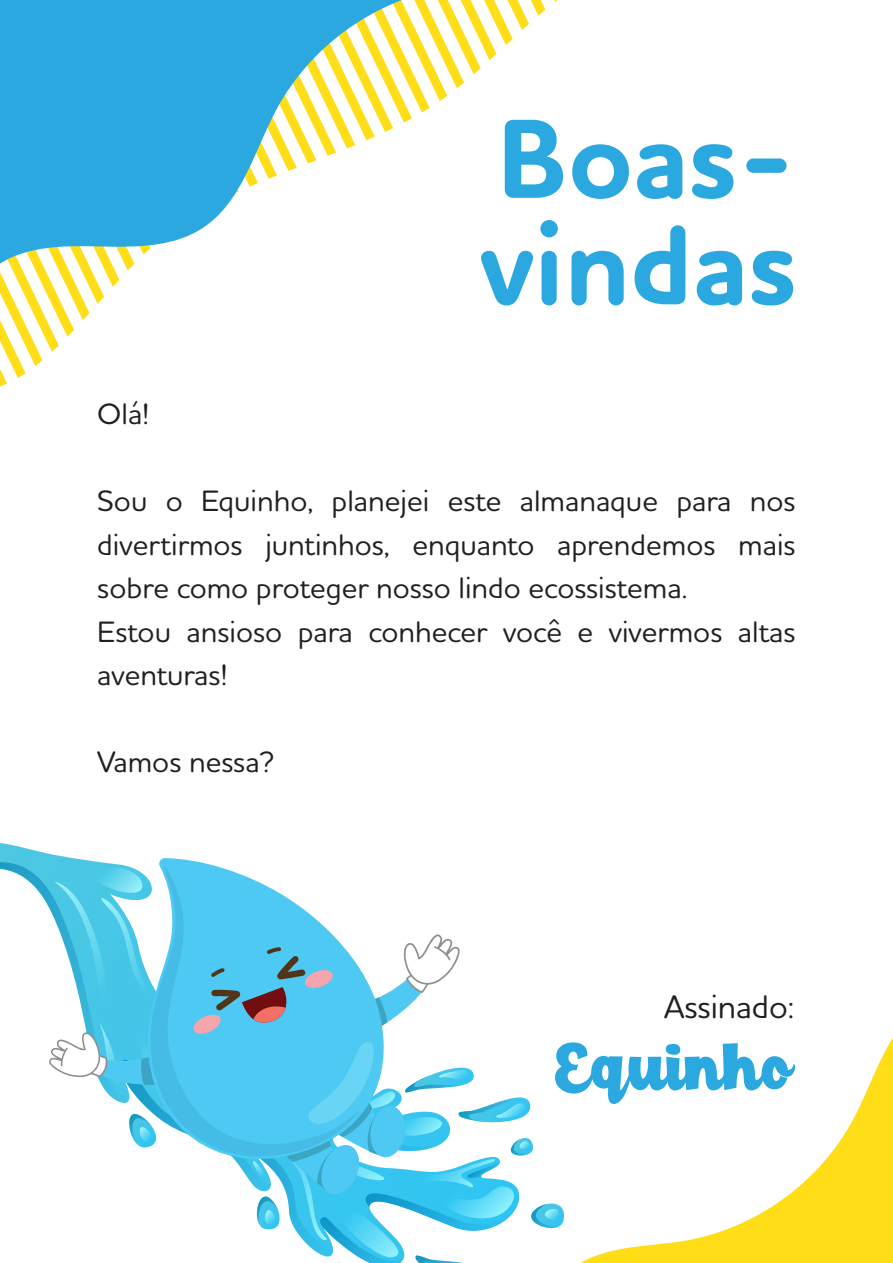
<style>
.page{position:relative;width:893px;height:1263px;background:#fff}
.page>*{position:absolute;margin:0;border:0;box-sizing:border-box;transform-origin:0 0}
.t1{font:700 114.6px/106.5px "Houschka Rounded";color:#2ba8e0}
.t2{font:77.25px "Paladise Script";color:#2ba8e0}
.t3{font:500 33px "Houschka Rounded";color:#231f20}
.t4{font:500 30px/43.5px "Houschka Rounded";color:#231f20}
</style>
<div class="page">
<svg style="left:0;top:337px;width:59px;height:15px"></svg>
<svg style="left:0;top:847px;width:551px;height:416px"></svg>
<svg style="left:0;top:0;width:558px;height:337px"></svg>
<svg style="left:551px;top:1037px;width:342px;height:226px"></svg>
<p class="t4" style="left:97px;top:391px;width:54px">Olá!</p>
<h1 class="t1" style="left:480px;top:108px;width:318px">Boas&shy;vindas</h1>
<p class="t4" style="left:97px;top:478px;width:700px">Sou o Equinho, planejei este almanaque para nos divertirmos juntinhos, enquanto aprendemos mais sobre como proteger nosso lindo ecossistema.<br>Estou ansioso para conhecer você e vivermos altas aventuras!</p>
<p class="t4" style="left:97px;top:739px;width:178px">Vamos nessa?</p>
<p class="t3" style="left:664px;top:985px;width:132px">Assinado:</p>
<h2 class="t2" style="left:555px;top:1018px;width:239px">Equinho</h2>
</div>
